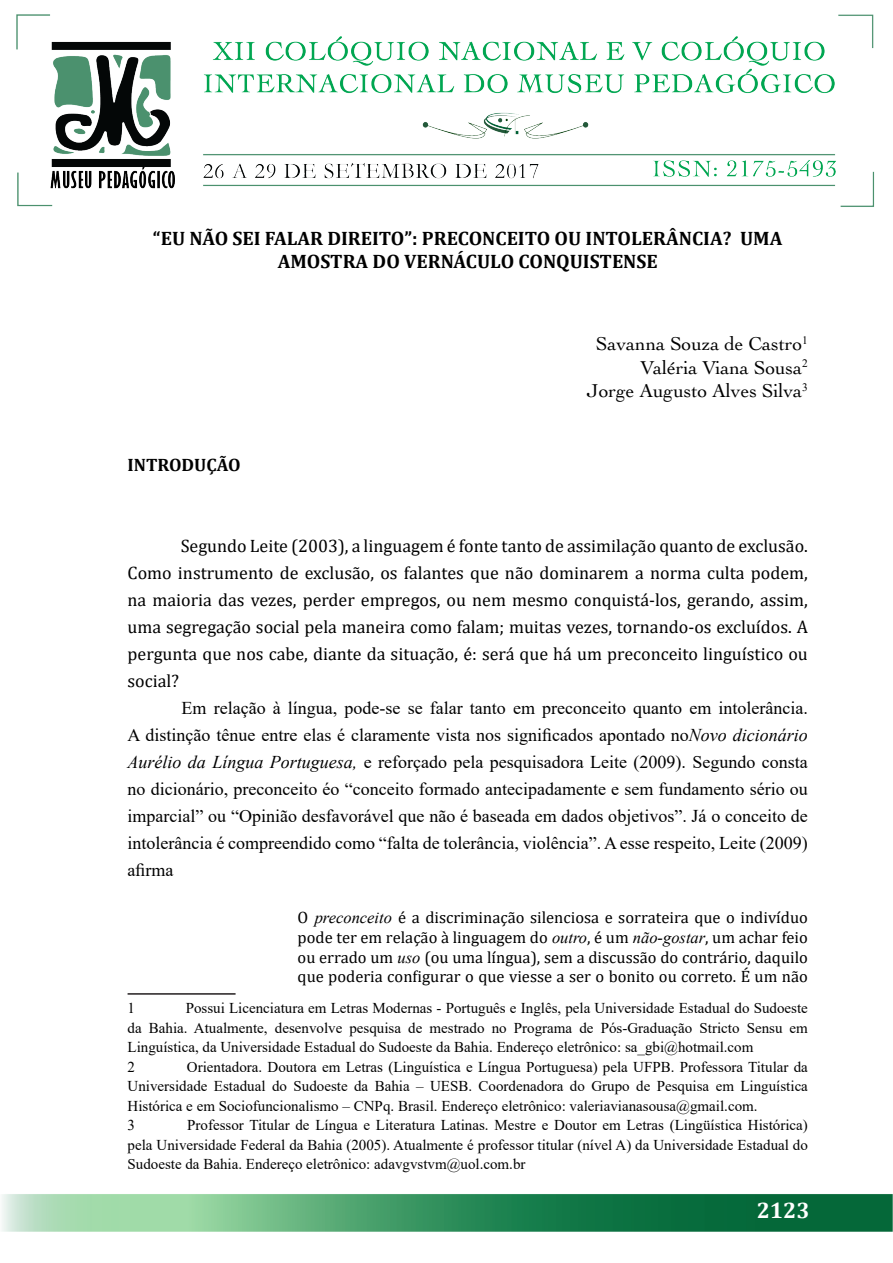
<style>
.page{position:relative;width:893px;height:1263px;background:#fff}
.page>*{position:absolute;margin:0;border:0;box-sizing:border-box;transform-origin:0 0}
.t1{font:700 22.5px "Cambria";color:#fff}
.t2{font:700 19.5px/23.4px "Cambria";color:#000;text-align:center}
.t3{font:19.5px/23.4px "Cochin LT";color:#000;text-align:right}
.t4{font:18px/27px "Times New Roman";color:#000;text-align:justify}
.t5{font:18px/27px "Cambria";color:#000;text-align:justify}
.t6{font:700 18px "Cambria";color:#000}
.t7{font:16.5px/19.8px "Cambria";color:#000;text-align:justify}
.t8{font:15px/19.5px "Times New Roman";color:#000}
.s1{font-style:italic}
.s2{font-family:"Times New Roman";font-style:italic}
</style>
<div class="page">
<img style="left:2px;top:14px;width:890px;height:1218px">
<hr style="left:128px;top:993px;width:108px;height:2px;background:#231f20">
<h2 class="t2" style="left:153px;top:226px;width:631px">“EU NÃO SEI FALAR DIREITO”: PRECONCEITO OU INTOLERÂNCIA? UMA<br>AMOSTRA DO VERNÁCULO CONQUISTENSE</h2>
<p class="t6" style="left:128px;top:452px;width:115px">INTRODUÇÃO</p>
<h2 class="t3" style="left:586px;top:332px;width:223px">Savanna Souza de Castro<sup>1<br></sup>Valéria Viana Sousa<sup>2<br></sup>Jorge Augusto Alves Silva<sup>3</sup></h2>
<p class="t5" style="left:128px;top:532px;width:682px;text-indent:53px">Segundo Leite (2003), a linguagem é fonte tanto de assimilação quanto de exclusão.<br>Como instrumento de exclusão, os falantes que não dominarem a norma culta podem, na maioria das vezes, perder empregos, ou nem mesmo conquistá-los, gerando, assim, uma segregação social pela maneira como falam; muitas vezes, tornando-os excluídos. A pergunta que nos cabe, diante da situação, é: será que há um preconceito linguístico ou social?</p>
<p class="t4" style="left:128px;top:694px;width:682px;text-indent:54px">Em relação à língua, pode-se se falar tanto em preconceito quanto em intolerância.<br>A distinção tênue entre elas é claramente vista nos significados apontado no<span class="s1">Novo dicionário Aurélio da Língua Portuguesa,</span> e reforçado pela pesquisadora Leite (2009). Segundo consta no dicionário, preconceito éo “conceito formado antecipadamente e sem fundamento sério ou imparcial” ou “Opinião desfavorável que não é baseada em dados objetivos”. Já o conceito de intolerância é compreendido como “falta de tolerância, violência”. A esse respeito, Leite (2009) afirma</p>
<p class="t7" style="left:298px;top:907px;width:512px">O <span class="s2">preconceito</span> é a discriminação silenciosa e sorrateira que o indivíduo pode ter em relação à linguagem do <span class="s2">outro</span>, é um <span class="s2">não-gostar</span>, um achar feio ou errado um <span class="s2">uso</span> (ou uma língua), sem a discussão do contrário, daquilo que poderia configurar o que viesse a ser o bonito ou correto. É um não</p>
<p class="t8" style="left:128px;top:998px;width:9px">1</p>
<p class="t8" style="left:128px;top:998px;width:682px;text-indent:58px">Possui Licenciatura em Letras Modernas - Português e Inglês, pela Universidade Estadual do Sudoeste da Bahia. Atualmente, desenvolve pesquisa de mestrado no Programa de Pós-Graduação Stricto Sensu em Linguística, da Universidade Estadual do Sudoeste da Bahia. Endereço eletrônico: sa_gbi@hotmail.com<br>2</p>
<p class="t8" style="left:128px;top:1057px;width:682px;text-indent:59px">Orientadora. Doutora em Letras (Linguística e Língua Portuguesa) pela UFPB. Professora Titular da Universidade Estadual do Sudoeste da Bahia – UESB. Coordenadora do Grupo de Pesquisa em Linguística Histórica e em Sociofuncionalismo – CNPq. Brasil. Endereço eletrônico: valeriavianasousa@gmail.com.<br>3</p>
<p class="t8" style="left:128px;top:1115px;width:682px;text-align:justify;text-indent:60px">Professor Titular de Língua e Literatura Latinas. Mestre e Doutor em Letras (Lingüística Histórica) pela Universidade Federal da Bahia (2005). Atualmente é professor titular (nível A) da Universidade Estadual do Sudoeste da Bahia. Endereço eletrônico: adavgvstvm@uol.com.br</p>
<h1 class="t1" style="left:757px;top:1195px;width:55px">2123</h1>
</div>
